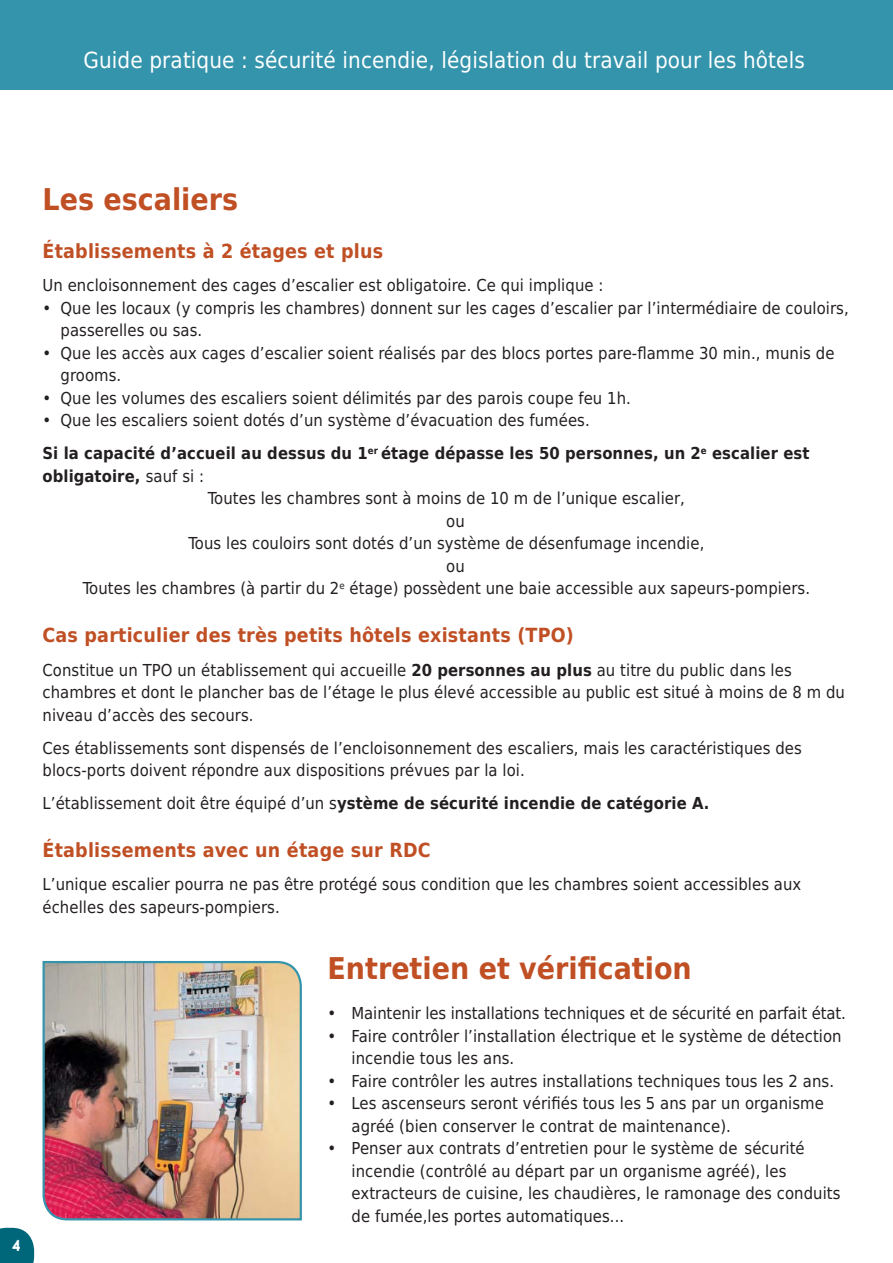
<style>
.page{position:relative;width:893px;height:1263px;background:#fff}
.page>*{position:absolute;margin:0;border:0;box-sizing:border-box;transform-origin:0 0}
.SOUS_TITRE_paragraph{font:700 30px "DejaVu Sans Condensed";color:#c04f24}
.TITRE_rubrique_haut{font:22.35px "DejaVu Sans Condensed";letter-spacing:.005em;color:#fff}
.Sous_titre_2_orange{font:700 19.5px "DejaVu Sans Condensed";letter-spacing:.01em;color:#c04f24}
.Texte_nomal{font:16.5px/22.5px "DejaVu Sans Condensed";letter-spacing:.005em;color:#231f20}
.Texte_nomal-2{font:700 16.5px/22.5px "DejaVu Sans Condensed";letter-spacing:.005em;color:#231f20}
.t1{font:700 15.75px "Ligurino";color:#fff}
.s1{font-weight:400}
.s2{font-weight:700}
</style>
<div class="page">
<svg style="left:0;top:1228px;width:34px;height:35px"></svg>
<div style="left:0;top:0;width:893px;height:90px;background:#3494ac"></div>
<img style="left:42px;top:961px;width:260px;height:260px">
<p class="TITRE_rubrique_haut" style="left:84px;top:42px;width:723px">Guide pratique : sécurité incendie, législation du travail pour les hôtels</p>
<p class="t1" style="left:12px;top:1236px;width:10px">4</p>
<p class="SOUS_TITRE_paragraph" style="left:43px;top:175px;width:197px">Les escaliers</p>
<p class="Sous_titre_2_orange" style="left:43px;top:236px;width:342px">Établissements à 2 étages et plus</p>
<p class="Texte_nomal" style="left:43px;top:274px;width:562px">Un encloisonnement des cages d’escalier est obligatoire. Ce qui implique :</p>
<p class="Texte_nomal" style="left:43px;top:296px;width:808px">• Que les locaux (y compris les chambres) donnent sur les cages d’escalier par l’intermédiaire de couloirs,</p>
<p class="Texte_nomal" style="left:61px;top:319px;width:143px">passerelles ou sas.</p>
<p class="Texte_nomal" style="left:43px;top:341px;width:793px">• Que les accès aux cages d’escalier soient réalisés par des blocs portes pare-flamme 30 min., munis de</p>
<p class="Texte_nomal" style="left:61px;top:364px;width:62px">grooms.</p>
<p class="Texte_nomal" style="left:43px;top:386px;width:590px">• Que les volumes des escaliers soient délimités par des parois coupe feu 1h.</p>
<p class="Texte_nomal" style="left:43px;top:409px;width:549px">• Que les escaliers soient dotés d’un système d’évacuation des fumées.</p>
<p class="Texte_nomal-2" style="left:43px;top:442px;width:768px">Si la capacité d’accueil au dessus du 1<sup>er</sup> étage dépasse les 50 personnes, un 2<sup>e</sup> escalier est obligatoire, <span class="s1">sauf si :</span></p>
<p class="Texte_nomal" style="left:208px;top:487px;width:479px">Toutes les chambres sont à moins de 10 m de l’unique escalier,</p>
<p class="Texte_nomal" style="left:446px;top:509px;width:20px">ou</p>
<p class="Texte_nomal" style="left:189px;top:532px;width:517px">Tous les couloirs sont dotés d’un système de désenfumage incendie,</p>
<p class="Texte_nomal" style="left:446px;top:554px;width:20px">ou</p>
<p class="Texte_nomal" style="left:83px;top:577px;width:729px">Toutes les chambres (à partir du 2<sup>e</sup> étage) possèdent une baie accessible aux sapeurs-pompiers.</p>
<p class="Sous_titre_2_orange" style="left:43px;top:620px;width:533px">Cas particulier des très petits hôtels existants (TPO)</p>
<p class="Texte_nomal" style="left:43px;top:658px;width:804px">Constitue un TPO un établissement qui accueille <span class="s2">20 personnes au plus</span> au titre du public dans les chambres et dont le plancher bas de l’étage le plus élevé accessible au public est situé à moins de 8 m du niveau d’accès des secours.</p>
<p class="Texte_nomal" style="left:43px;top:736px;width:761px">Ces établissements sont dispensés de l’encloisonnement des escaliers, mais les caractéristiques des blocs-ports doivent répondre aux dispositions prévues par la loi.</p>
<p class="Texte_nomal-2" style="left:43px;top:791px;width:668px"><span class="s1">L’établissement doit être équipé d’un s</span>ystème de sécurité incendie de catégorie A.</p>
<p class="Sous_titre_2_orange" style="left:43px;top:834px;width:390px">Établissements avec un étage sur RDC</p>
<p class="Texte_nomal" style="left:43px;top:872px;width:760px">L’unique escalier pourra ne pas être protégé sous condition que les chambres soient accessibles aux échelles des sapeurs-pompiers.</p>
<p class="SOUS_TITRE_paragraph" style="left:327px;top:943px;width:366px">Entretien et vérification</p>
<p class="Texte_nomal" style="left:327px;top:1001px;width:520px">• Maintenir les installations techniques et de sécurité en parfait état.</p>
<p class="Texte_nomal" style="left:327px;top:1024px;width:516px">• Faire contrôler l’installation électrique et le système de détection</p>
<p class="Texte_nomal" style="left:352px;top:1046px;width:164px">incendie tous les ans.</p>
<p class="Texte_nomal" style="left:327px;top:1069px;width:508px">• Faire contrôler les autres installations techniques tous les 2 ans.</p>
<p class="Texte_nomal" style="left:327px;top:1091px;width:498px">• Les ascenseurs seront vérifiés tous les 5 ans par un organisme</p>
<p class="Texte_nomal" style="left:352px;top:1114px;width:381px">agréé (bien conserver le contrat de maintenance).</p>
<p class="Texte_nomal" style="left:327px;top:1136px;width:479px">• Penser aux contrats d’entretien pour le système de sécurité</p>
<p class="Texte_nomal" style="left:352px;top:1159px;width:436px">incendie (contrôlé au départ par un organisme agréé), les</p>
<p class="Texte_nomal" style="left:352px;top:1181px;width:490px">extracteurs de cuisine, les chaudières, le ramonage des conduits</p>
<p class="Texte_nomal" style="left:352px;top:1204px;width:274px">de fumée,les portes automatiques...</p>
</div>
